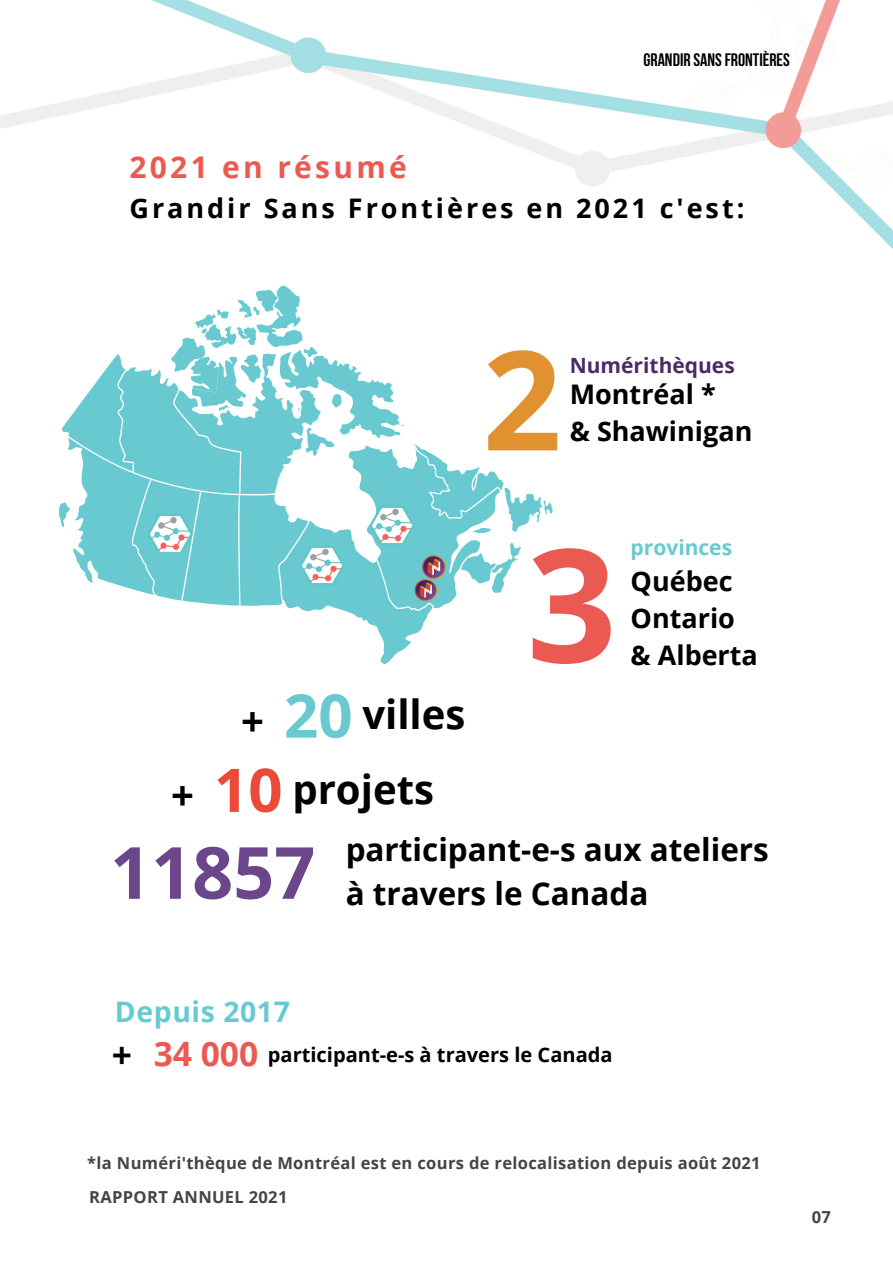
<style>
.page{position:relative;width:893px;height:1264px;background:#fff}
.page>*{position:absolute;margin:0;border:0;box-sizing:border-box;transform-origin:0 0}
.t1{font:700 157.65px "Open Sans";color:#eb5a52}
.t2{font:700 138.15px "Open Sans";color:#e09130}
.t3{font:700 72px "Open Sans";color:#6b468b}
.t4{font:700 40.05px "Open Sans";color:#000}
.t5{font:700 31.5px/43.8px "Open Sans";color:#000}
.t6{font:700 30px "Open Sans";letter-spacing:.11em;color:#eb5a52}
.t7{font:700 28.35px "Open Sans";letter-spacing:.02em;color:#68cad0}
.t8{font:700 27px/37px "Open Sans";color:#000}
.t9{font:700 27px "Open Sans";letter-spacing:.11em;color:#000}
.t10{font:700 21px "Open Sans";color:#4b2a67}
.t11{font:700 21px "Open Sans";color:#68cad0}
.t12{font:700 20.1px "Open Sans";color:#000}
.t13{font:700 18px "Bebas Neue";color:#000}
.t14{font:700 16.5px "Open Sans";letter-spacing:.02em;color:#444440}
.s1{font-size:60.15px;color:#68cad0}
.s2{font-size:60.15px;color:#eb4a39}
.s3{font-size:35.4px}
.s4{font-size:33.6px;color:#eb5a52}
</style>
<div class="page">
<img style="left:0;top:0;width:892px;height:248px">
<svg style="left:58px;top:285px;width:495px;height:379px"></svg>
<img style="left:413px;top:578px;width:26px;height:25px">
<img style="left:421px;top:554px;width:27px;height:27px">
<img style="left:148px;top:513px;width:46px;height:40px">
<img style="left:300px;top:545px;width:46px;height:39px">
<img style="left:370px;top:505px;width:46px;height:39px">
<p class="t13" style="left:643px;top:52px;width:148px">GRANDIR SANSFRONTIÈRES</p>
<h3 class="t6" style="left:129px;top:146px;width:279px">2021 en résumé</h3>
<h3 class="t9" style="left:129px;top:189px;width:616px">Grandir Sans Frontières en 2021 c'est:</h3>
<h2 class="t2" style="left:482px;top:303px;width:80px">2</h2>
<p class="t10" style="left:569px;top:350px;width:166px">Numérithèques</p>
<h3 class="t8" style="left:569px;top:375px;width:184px">Montréal *<br>&amp; Shawinigan</h3>
<h3 class="t4" style="left:241px;top:686px;width:226px">+ <span class="s1">20</span> villes</h3>
<h3 class="t4" style="left:171px;top:761px;width:264px">+ <span class="s2">10</span> projets</h3>
<h1 class="t1" style="left:526px;top:494px;width:91px">3</h1>
<p class="t11" style="left:630px;top:532px;width:103px">provinces</p>
<h3 class="t8" style="left:630px;top:562px;width:129px">Québec<br>Ontario &amp; Alberta</h3>
<h3 class="t3" style="left:110px;top:821px;width:207px">11857</h3>
<h3 class="t5" style="left:345px;top:827px;width:425px">participant-e-s aux ateliers à travers le Canada</h3>
<h3 class="t7" style="left:115px;top:991px;width:176px">Depuis 2017</h3>
<p class="t12" style="left:112px;top:1040px;width:502px"><span class="s3">+</span> <span class="s4">34 000</span> participant-e-s à travers le Canada</p>
<p class="t14" style="left:87px;top:1151px;width:674px">*la Numéri'thèque de Montréal est en cours de relocalisation depuis août 2021</p>
<p class="t14" style="left:89px;top:1185px;width:200px">RAPPORT ANNUEL 2021</p>
<p class="t14" style="left:811px;top:1204px;width:21px">07</p>
</div>
